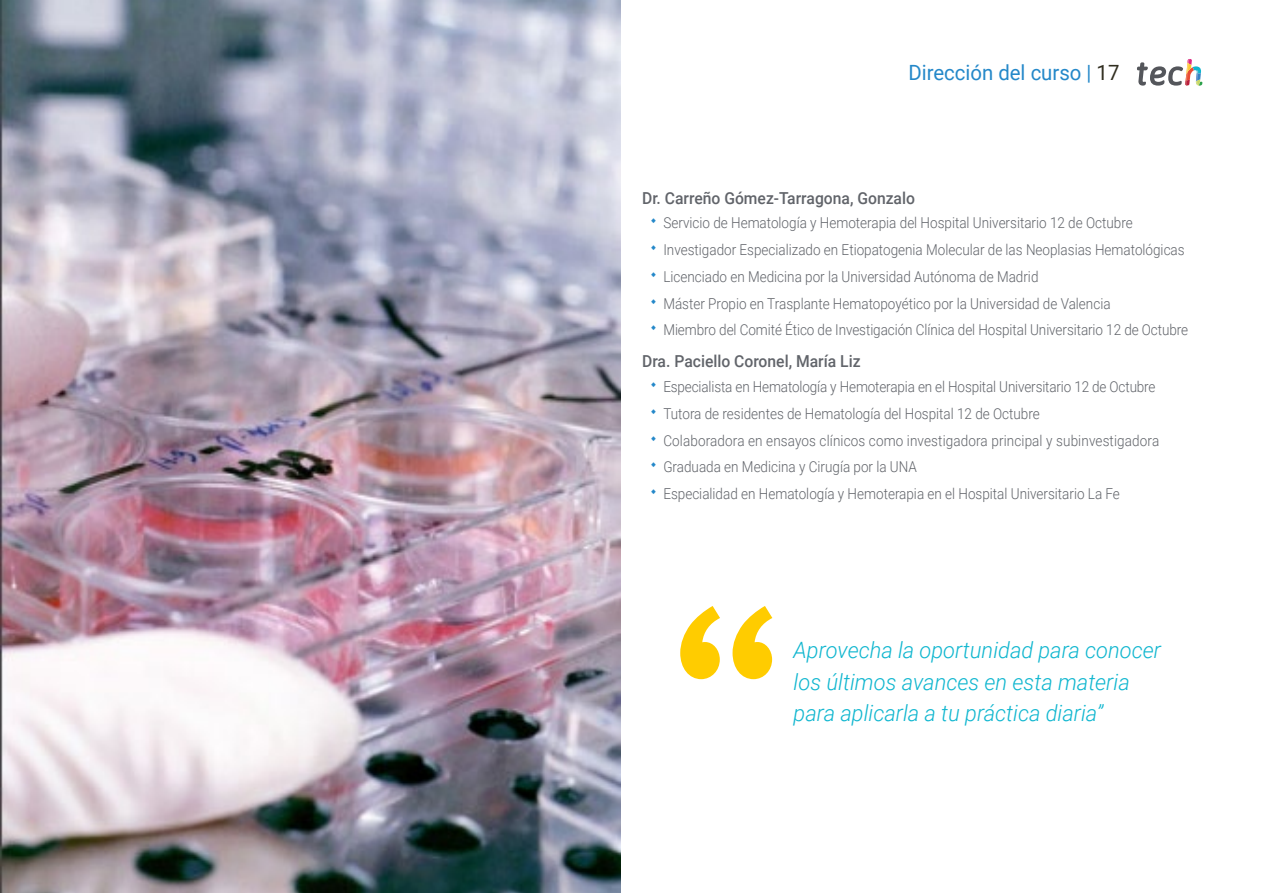
<style>
.page{position:relative;width:1263px;height:893px;background:#fff}
.page>*{position:absolute;margin:0;border:0;box-sizing:border-box;transform-origin:0 0}
.t1{font:italic 300 22.5px/31.5px "Roboto";color:#0fb6cf}
.t2{font:21px "Roboto";color:#2488c9}
.t3{font:500 16.5px "Roboto";color:#61646a;scale:.95 1}
.t4{font:300 15px/26.7px "Roboto";color:#61646a;scale:.9 1}
.s1{color:#312e20}
</style>
<div class="page">
<img style="left:0;top:0;width:621px;height:893px">
<svg style="left:680px;top:606px;width:92px;height:73px"></svg>
<svg style="left:1137px;top:59px;width:65px;height:27px"></svg>
<h2 class="t2" style="left:908px;top:57px;width:213px">Dirección del curso | <span class="s1">17</span></h2>
<p class="t3" style="left:642px;top:186px;width:289px">Dr. Carreño Gómez-Tarragona, Gonzalo</p>
<p class="t4" style="left:663px;top:209px;width:585px">Servicio de Hematología y Hemoterapia del Hospital Universitario 12 de Octubre Investigador Especializado en Etiopatogenia Molecular de las Neoplasias Hematológicas Licenciado en Medicina por la Universidad Autónoma de Madrid<br>Máster Propio en Trasplante Hematopoyético por la Universidad de Valencia<br>Miembro del Comité Ético de Investigación Clínica del Hospital Universitario 12 de Octubre</p>
<p class="t3" style="left:642px;top:350px;width:231px">Dra. Paciello Coronel, María Liz</p>
<p class="t4" style="left:663px;top:373px;width:552px">Especialista en Hematología y Hemoterapia en el Hospital Universitario 12 de Octubre Tutora de residentes de Hematología del Hospital 12 de Octubre<br>Colaboradora en ensayos clínicos como investigadora principal y subinvestigadora Graduada en Medicina y Cirugía por la UNA<br>Especialidad en Hematología y Hemoterapia en el Hospital Universitario La Fe</p>
<h1 class="t1" style="left:794px;top:634px;width:369px">Aprovecha la oportunidad para conocer los últimos avances en esta materia para aplicarla a tu práctica diaria”</h1>
</div>
